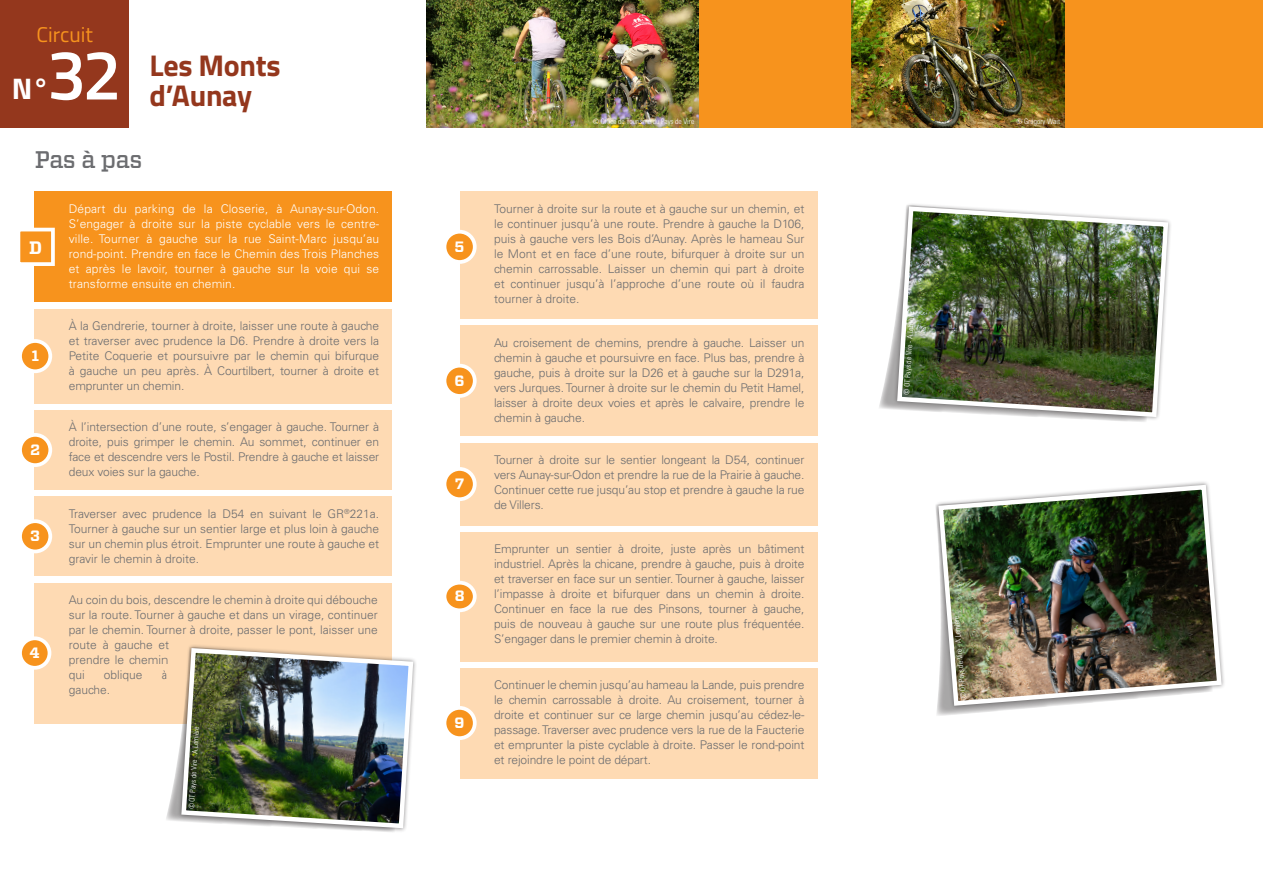
<style>
.page{position:relative;width:1263px;height:893px;background:#fff}
.page>*{position:absolute;margin:0;border:0;box-sizing:border-box;transform-origin:0 0}
.t1{font:600 70.5px "Titillium";color:#fff}
.t2{font:700 30px "Titillium";letter-spacing:-.01em;color:#94371d}
.t3{font:700 29.85px "Titillium";color:#fff}
.t4{font:500 24px "Vitesse";letter-spacing:-.02em;color:#6c6d70}
.t5{font:21.3px "Titillium";color:#f7931d}
.t6{font:700 18px "Vitesse";color:#fff}
.t7{font:700 15px "Vitesse";color:#fff}
.t8{font:300 12px/15px "Univers LT Std";letter-spacing:-.01em;color:#6c6d70;text-align:justify}
.t9{font:300 12px/15px "Univers LT Std";letter-spacing:.01em;color:#fff;text-align:justify}
.t10{font:300 condensed 7.5px "Univers LT Std";color:#fff}
</style>
<div class="page">
<div style="left:35px;top:191px;width:357px;height:111px;background:#f7931d"></div>
<div style="left:35px;top:309px;width:357px;height:95px;background:#fedab3"></div>
<div style="left:35px;top:410px;width:357px;height:80px;background:#fedab3"></div>
<div style="left:35px;top:583px;width:357px;height:140px;background:#fedab3"></div>
<div style="left:460px;top:191px;width:357px;height:128px;background:#fedab3"></div>
<svg style="left:20px;top:226px;width:35px;height:42px"></svg>
<div style="left:20px;top:341px;width:30px;height:30px;background:#f7931d;border-radius:50%"></div>
<div style="left:18px;top:339px;width:34px;height:34px;border:4px solid #fff;border-radius:50%"></div>
<div style="left:20px;top:435px;width:30px;height:30px;background:#f7931d;border-radius:50%"></div>
<div style="left:18px;top:433px;width:34px;height:34px;border:4px solid #fff;border-radius:50%"></div>
<div style="left:20px;top:638px;width:29px;height:30px;background:#f7931d;border-radius:50%"></div>
<div style="left:18px;top:636px;width:33px;height:34px;border:4px solid #fff;border-radius:50%"></div>
<div style="left:444px;top:232px;width:31px;height:30px;background:#f7931d;border-radius:50%"></div>
<div style="left:443px;top:230px;width:34px;height:34px;border:4px solid #fff;border-radius:50%"></div>
<img style="left:165px;top:646px;width:251px;height:186px">
<div style="left:35px;top:496px;width:357px;height:80px;background:#fedab3"></div>
<div style="left:20px;top:521px;width:30px;height:30px;background:#f7931d;border-radius:50%"></div>
<div style="left:18px;top:519px;width:34px;height:34px;border:4px solid #fff;border-radius:50%"></div>
<div style="left:460px;top:325px;width:357px;height:111px;background:#fedab3"></div>
<div style="left:444px;top:366px;width:31px;height:30px;background:#f7931d;border-radius:50%"></div>
<div style="left:443px;top:364px;width:34px;height:34px;border:4px solid #fff;border-radius:50%"></div>
<div style="left:427px;top:0;width:836px;height:128px;background:#f7931d"></div>
<img style="left:426px;top:0;width:272px;height:128px">
<img style="left:851px;top:0;width:214px;height:128px">
<div style="left:0;top:0;width:128px;height:128px;background:#94371d"></div>
<div style="left:460px;top:443px;width:357px;height:82px;background:#fedab3"></div>
<div style="left:444px;top:469px;width:31px;height:30px;background:#f7931d;border-radius:50%"></div>
<div style="left:443px;top:467px;width:34px;height:34px;border:4px solid #fff;border-radius:50%"></div>
<div style="left:460px;top:532px;width:357px;height:129px;background:#fedab3"></div>
<div style="left:444px;top:583px;width:31px;height:27px;background:#f7931d;border-radius:50%"></div>
<div style="left:443px;top:581px;width:34px;height:31px;border:4px solid #fff;border-radius:50%"></div>
<div style="left:460px;top:667px;width:357px;height:111px;background:#fedab3"></div>
<div style="left:444px;top:708px;width:31px;height:30px;background:#f7931d;border-radius:50%"></div>
<div style="left:443px;top:706px;width:34px;height:34px;border:4px solid #fff;border-radius:50%"></div>
<svg style="left:879px;top:337px;width:14px;height:72px"></svg>
<div style="left:893px;top:202px;width:280px;height:220px;background:#231f20;opacity:.5"></div>
<img style="left:895px;top:204px;width:275px;height:215px">
<div style="left:934px;top:481px;width:292px;height:229px;background:#231f20;opacity:.5"></div>
<img style="left:936px;top:482px;width:288px;height:226px">
<p class="t5" style="left:37px;top:19px;width:58px">Circuit</p>
<p class="t1" style="left:47px;top:22px;width:76px">32</p>
<p class="t3" style="left:12px;top:66px;width:39px">N°</p>
<p class="t2" style="left:150px;top:43px;width:133px">Les Monts</p>
<p class="t2" style="left:150px;top:73px;width:104px">d’Aunay</p>
<p class="t4" style="left:35px;top:144px;width:109px">Pas à pas</p>
<p class="t6" style="left:29px;top:236px;width:15px">D</p>
<p class="t7" style="left:31px;top:346px;width:9px">1</p>
<p class="t7" style="left:30px;top:440px;width:12px">2</p>
<p class="t7" style="left:30px;top:526px;width:11px">3</p>
<p class="t7" style="left:30px;top:643px;width:12px">4</p>
<p class="t9" style="left:69px;top:201px;width:312px">Départ du parking de la Closerie, à Aunay-sur-Odon.<br>S’engager à droite sur la piste cyclable vers le centre&shy;ville. Tourner à gauche sur la rue Saint-Marc jusqu’au rond-point. Prendre en face le Chemin des Trois Planches et après le lavoir, tourner à gauche sur la voie qui se transforme ensuite en chemin.</p>
<p class="t8" style="left:69px;top:318px;width:312px">À la Gendrerie, tourner à droite, laisser une route à gauche et traverser avec prudence la D6. Prendre à droite vers la Petite Coquerie et poursuivre par le chemin qui bifurque à gauche un peu après. À Courtilbert, tourner à droite et emprunter un chemin.</p>
<p class="t8" style="left:69px;top:420px;width:312px">À l’intersection d’une route, s’engager à gauche. Tourner à droite, puis grimper le chemin. Au sommet, continuer en face et descendre vers le Postil. Prendre à gauche et laisser deux voies sur la gauche.</p>
<p class="t8" style="left:69px;top:506px;width:312px">Traverser avec prudence la D54 en suivant le GR<sup>®</sup>221a.<br>Tourner à gauche sur un sentier large et plus loin à gauche sur un chemin plus étroit. Emprunter une route à gauche et gravir le chemin à droite.</p>
<p class="t8" style="left:69px;top:592px;width:311px;text-align:left">Au coin du bois, descendre le chemin à droite qui débouche sur la route. Tourner à gauche et dans un virage, continuer par le chemin. Tourner à droite, passer le pont, laisser une route à gauche et<br>prendre le chemin<br>qui</p>
<p class="t8" style="left:104px;top:667px;width:40px">oblique</p>
<p class="t8" style="left:162px;top:667px;width:7px">à</p>
<p class="t8" style="left:69px;top:682px;width:43px">gauche.</p>
<p class="t10" style="left:187px;top:809px;width:85px;rotate:-87deg">© OT Pays de Vire - A.Lemière</p>
<p class="t10" style="left:593px;top:117px;width:103px">© Office de Tourisme du Pays de Vire</p>
<p class="t10" style="left:1016px;top:117px;width:45px">© Grégory Wait</p>
<p class="t7" style="left:455px;top:237px;width:11px">5</p>
<p class="t7" style="left:455px;top:370px;width:12px">6</p>
<p class="t7" style="left:455px;top:474px;width:11px">7</p>
<p class="t7" style="left:455px;top:586px;width:11px">8</p>
<p class="t7" style="left:455px;top:713px;width:11px">9</p>
<p class="t8" style="left:494px;top:201px;width:312px">Tourner à droite sur la route et à gauche sur un chemin, et le continuer jusqu’à une route. Prendre à gauche la D106, puis à gauche vers les Bois d’Aunay. Après le hameau Sur le Mont et en face d’une route, bifurquer à droite sur un chemin carrossable. Laisser un chemin qui part à droite et continuer jusqu’à l’approche d’une route où il faudra tourner à droite.</p>
<p class="t8" style="left:494px;top:335px;width:312px">Au croisement de chemins, prendre à gauche. Laisser un chemin à gauche et poursuivre en face. Plus bas, prendre à gauche, puis à droite sur la D26 et à gauche sur la D291a, vers Jurques. Tourner à droite sur le chemin du Petit Hamel, laisser à droite deux voies et après le calvaire, prendre le chemin à gauche.</p>
<p class="t8" style="left:494px;top:452px;width:312px">Tourner à droite sur le sentier longeant la D54, continuer vers Aunay-sur-Odon et prendre la rue de la Prairie à gauche.<br>Continuer cette rue jusqu’au stop et prendre à gauche la rue de Villers.</p>
<p class="t8" style="left:494px;top:542px;width:312px">Emprunter un sentier à droite, juste après un bâtiment industriel. Après la chicane, prendre à gauche, puis à droite et traverser en face sur un sentier. Tourner à gauche, laisser l’impasse à droite et bifurquer dans un chemin à droite.<br>Continuer en face la rue des Pinsons, tourner à gauche, puis de nouveau à gauche sur une route plus fréquentée.<br>S’engager dans le premier chemin à droite.</p>
<p class="t8" style="left:494px;top:677px;width:312px">Continuer le chemin jusqu’au hameau la Lande, puis prendre le chemin carrossable à droite. Au croisement, tourner à droite et continuer sur ce large chemin jusqu’au cédez-le&shy;passage. Traverser avec prudence vers la rue de la Faucterie et emprunter la piste cyclable à droite. Passer le rond-point et rejoindre le point de départ.</p>
<p class="t10" style="left:902px;top:394px;width:85px;rotate:-87deg">© OT Pays de Vire - A.Lemière</p>
<p class="t10" style="left:959px;top:699px;width:85px;rotate:-95deg">© OT Pays de Vire - A.Lemière</p>
</div>
